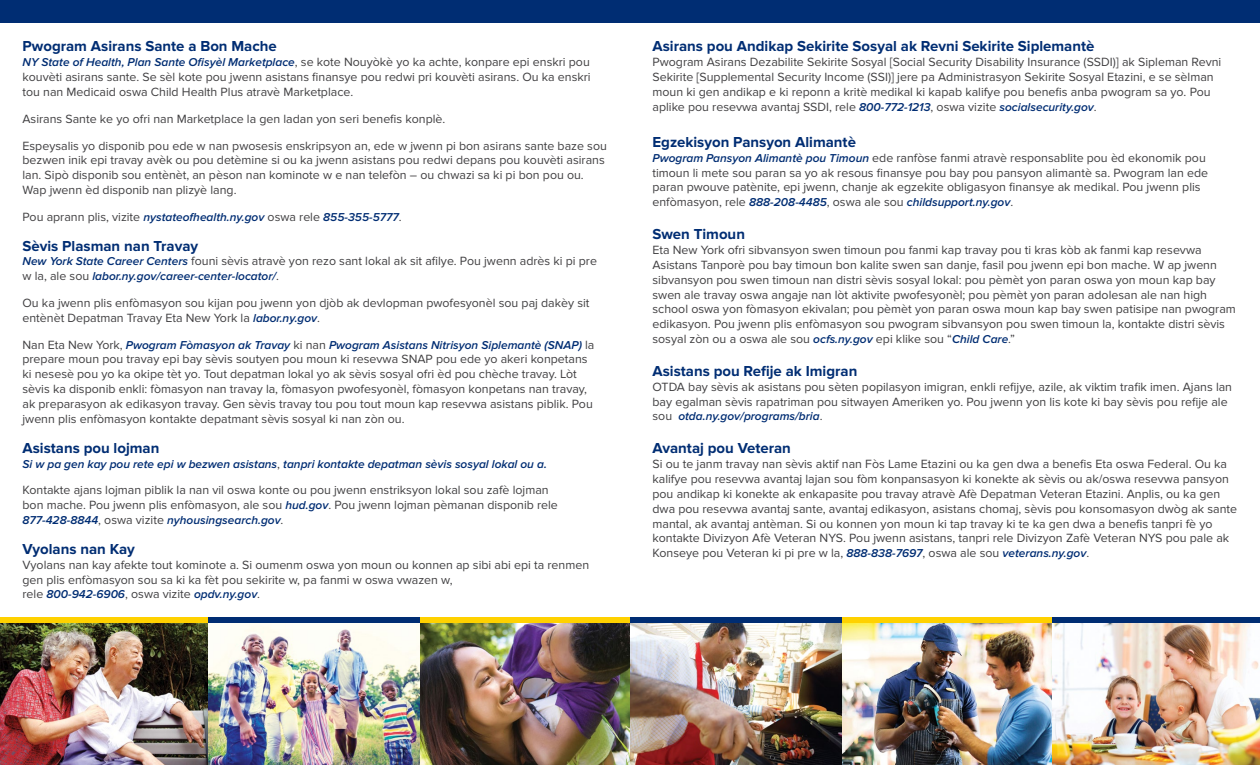
<style>
.page{position:relative;width:1260px;height:765px;background:#fff}
.page>*{position:absolute;margin:0;border:0;box-sizing:border-box;transform-origin:0 0}
.t1{font:700 15px "Proxima Nova";color:#002d73}
.t2{font:12.38px/14.9px "Proxima Nova";color:#414042}
.t3{font:italic 600 11.88px "Proxima Nova";color:#002d73}
.s1{font-weight:400;font-style:normal;font-size:12.38px;color:#414042}
.s2{font-weight:600;font-style:italic;font-size:11.88px;color:#002d73}
</style>
<div class="page">
<div style="left:0;top:0;width:1260px;height:22px;background:#002d73"></div>
<img style="left:0;top:623px;width:1260px;height:142px">
<div style="left:0;top:618px;width:208px;height:5px;background:#ffd100"></div>
<div style="left:419px;top:618px;width:211px;height:5px;background:#ffd100"></div>
<div style="left:841px;top:618px;width:211px;height:5px;background:#ffd100"></div>
<div style="left:208px;top:618px;width:211px;height:5px;background:#002d73"></div>
<div style="left:630px;top:618px;width:211px;height:5px;background:#002d73"></div>
<div style="left:1052px;top:618px;width:208px;height:5px;background:#002d73"></div>
<p class="t1" style="left:22px;top:38px;width:256px">Pwogram Asirans Sante a Bon Mache</p>
<p class="t3" style="left:22px;top:56px;width:569px">NY State of Health, Plan Sante Ofisyèl Marketplace<span class="s1">, se kote Nouyòkè yo ka achte, konpare epi enskri pou</span></p>
<p class="t2" style="left:22px;top:70px;width:570px">kouvèti asirans sante. Se sèl kote pou jwenn asistans finansye pou redwi pri kouvèti asirans. Ou ka enskri tou nan Medicaid oswa Child Health Plus atravè Marketplace.</p>
<p class="t2" style="left:22px;top:105px;width:586px;line-height:26.8px">Asirans Sante ke yo ofri nan Marketplace la gen ladan yon seri benefis konplè.<br>Espeysalis yo disponib pou ede w nan pwosesis enskripsyon an, ede w jwenn pi bon asirans sante baze sou</p>
<p class="t2" style="left:22px;top:153px;width:584px">bezwen inik epi travay avèk ou pou detèmine si ou ka jwenn asistans pou redwi depans pou kouvèti asirans lan. Sipò disponib sou entènèt, an pèson nan kominote w e nan telefòn – ou chwazi sa ki pi bon pou ou.<br>Wap jwenn èd disponib nan plizyè lang.</p>
<p class="t3" style="left:22px;top:210px;width:381px"><span class="s1">Pou aprann plis, vizite</span> nystateofhealth.ny.gov <span class="s1">oswa rele</span> 855-355-5777<span class="s1">.</span></p>
<p class="t1" style="left:22px;top:237px;width:177px">Sèvis Plasman nan Travay</p>
<p class="t2" style="left:22px;top:254px;width:576px"><span class="s2">New York State Career Centers</span> founi sèvis atravè yon rezo sant lokal ak sit afilye. Pou jwenn adrès ki pi pre</p>
<p class="t3" style="left:23px;top:270px;width:258px"><span class="s1">w la, ale sou</span> labor.ny.gov/career-center-locator/<span class="s1">.</span></p>
<p class="t2" style="left:22px;top:296px;width:569px">Ou ka jwenn plis enfòmasyon sou kijan pou jwenn yon djòb ak devlopman pwofesyonèl sou paj dakèy sit entènèt Depatman Travay Eta New York la <span class="s2">labor.ny.gov</span>.</p>
<p class="t3" style="left:22px;top:338px;width:574px"><span class="s1">Nan Eta New York,</span> Pwogram Fòmasyon ak Travay <span class="s1">ki nan</span> Pwogram Asistans Nitrisyon Siplemantè (SNAP) <span class="s1">la</span></p>
<p class="t2" style="left:22px;top:352px;width:572px">prepare moun pou travay epi bay sèvis soutyen pou moun ki resevwa SNAP pou ede yo akeri konpetans ki nesesè pou yo ka okipe tèt yo. Tout depatman lokal yo ak sèvis sosyal ofri èd pou chèche travay. Lòt sèvis ka disponib enkli: fòmasyon nan travay la, fòmasyon pwofesyonèl, fòmasyon konpetans nan travay, ak preparasyon ak edikasyon travay. Gen sèvis travay tou pou tout moun kap resevwa asistans piblik. Pou jwenn plis enfòmasyon kontakte depatmant sèvis sosyal ki nan zòn ou.</p>
<p class="t1" style="left:22px;top:439px;width:138px">Asistans pou lojman</p>
<p class="t3" style="left:22px;top:457px;width:526px">Si w pa gen kay pou rete epi w bezwen asistans<span class="s1">,</span> tanpri kontakte depatman sèvis sosyal lokal ou a.</p>
<p class="t2" style="left:22px;top:483px;width:537px">Kontakte ajans lojman piblik la nan vil oswa konte ou pou jwenn enstriksyon lokal sou zafè lojman bon mache. Pou jwenn plis enfòmasyon, ale sou <span class="s2">hud.gov</span>. Pou jwenn lojman pèmanan disponib rele</p>
<p class="t3" style="left:22px;top:513px;width:263px">877-428-8844<span class="s1">, oswa vizite</span> nyhousingsearch.gov<span class="s1">.</span></p>
<p class="t1" style="left:22px;top:540px;width:114px">Vyolans nan Kay</p>
<p class="t2" style="left:23px;top:557px;width:568px">Vyolans nan kay afekte tout kominote a. Si oumenm oswa yon moun ou konnen ap sibi abi epi ta renmen gen plis enfòmasyon sou sa ki ka fèt pou sekirite w, pa fanmi w oswa vwazen w,</p>
<p class="t3" style="left:23px;top:588px;width:239px"><span class="s1">rele</span> 800-942-6906<span class="s1">, oswa vizite</span> opdv.ny.gov<span class="s1">.</span></p>
<p class="t1" style="left:652px;top:38px;width:443px">Asirans pou Andikap Sekirite Sosyal ak Revni Sekirite Siplemantè</p>
<p class="t2" style="left:652px;top:55px;width:570px">Pwogram Asirans Dezabilite Sekirite Sosyal [Social Security Disability Insurance (SSDI)] ak Sipleman Revni Sekirite [Supplemental Security Income (SSI)] jere pa Administrasyon Sekirite Sosyal Etazini, e se sèlman moun ki gen andikap e ki reponn a kritè medikal ki kapab kalifye pou benefis anba pwogram sa yo. Pou aplike pou resevwa avantaj SSDI, rele <span class="s2">800-772-1213</span>, oswa vizite <span class="s2">socialsecurity.gov</span>.</p>
<p class="t1" style="left:652px;top:133px;width:205px">Egzekisyon Pansyon Alimantè</p>
<p class="t2" style="left:652px;top:150px;width:557px"><span class="s2">Pwogram Pansyon Alimantè pou Timoun</span> ede ranfòse fanmi atravè responsablite pou èd ekonomik pou timoun li mete sou paran sa yo ak resous finansye pou bay pou pansyon alimantè sa. Pwogram lan ede paran pwouve patènite, epi jwenn, chanje ak egzekite obligasyon finansye ak medikal. Pou jwenn plis</p>
<p class="t3" style="left:652px;top:196px;width:362px"><span class="s1">enfòmasyon, rele</span> 888-208-4485<span class="s1">, oswa ale sou</span> childsupport.ny.gov<span class="s1">.</span></p>
<p class="t1" style="left:652px;top:226px;width:94px">Swen Timoun</p>
<p class="t2" style="left:652px;top:243px;width:585px">Eta New York ofri sibvansyon swen timoun pou fanmi kap travay pou ti kras kòb ak fanmi kap resevwa Asistans Tanporè pou bay timoun bon kalite swen san danje, fasil pou jwenn epi bon mache. W ap jwenn sibvansyon pou swen timoun nan distri sèvis sosyal lokal: pou pèmèt yon paran oswa yon moun kap bay swen ale travay oswa angaje nan lòt aktivite pwofesyonèl; pou pèmèt yon paran adolesan ale nan high school oswa yon fòmasyon ekivalan; pou pèmèt yon paran oswa moun kap bay swen patisipe nan pwogram edikasyon. Pou jwenn plis enfòmasyon sou pwogram sibvansyon pou swen timoun la, kontakte distri sèvis sosyal zòn ou a oswa ale sou <span class="s2">ocfs.ny.gov</span> epi klike sou “<span class="s2">Child Care</span>.”</p>
<p class="t1" style="left:652px;top:362px;width:206px">Asistans pou Refije ak Imigran</p>
<p class="t2" style="left:653px;top:379px;width:581px">OTDA bay sèvis ak asistans pou sèten popilasyon imigran, enkli refijye, azile, ak viktim trafik imen. Ajans lan bay egalman sèvis rapatriman pou sitwayen Ameriken yo. Pou jwenn yon lis kote ki bay sèvis pou refije ale</p>
<p class="t3" style="left:653px;top:410px;width:172px"><span class="s1">sou</span> otda.ny.gov/programs/bria<span class="s1">.</span></p>
<p class="t1" style="left:652px;top:440px;width:140px">Avantaj pou Veteran</p>
<p class="t2" style="left:652px;top:457px;width:586px">Si ou te janm travay nan sèvis aktif nan Fòs Lame Etazini ou ka gen dwa a benefis Eta oswa Federal. Ou ka kalifye pou resevwa avantaj lajan sou fòm konpansasyon ki konekte ak sèvis ou ak/oswa resevwa pansyon pou andikap ki konekte ak enkapasite pou travay atravè Afè Depatman Veteran Etazini. Anplis, ou ka gen dwa pou resevwa avantaj sante, avantaj edikasyon, asistans chomaj, sèvis pou konsomasyon dwòg ak sante mantal, ak avantaj antèman. Si ou konnen yon moun ki tap travay ki te ka gen dwa a benefis tanpri fè yo kontakte Divizyon Afè Veteran NYS. Pou jwenn asistans, tanpri rele Divizyon Zafè Veteran NYS pou pale ak Konseye pou Veteran ki pi pre w la, <span class="s2">888-838-7697</span>, oswa ale sou <span class="s2">veterans.ny.gov</span>.</p>
</div>
